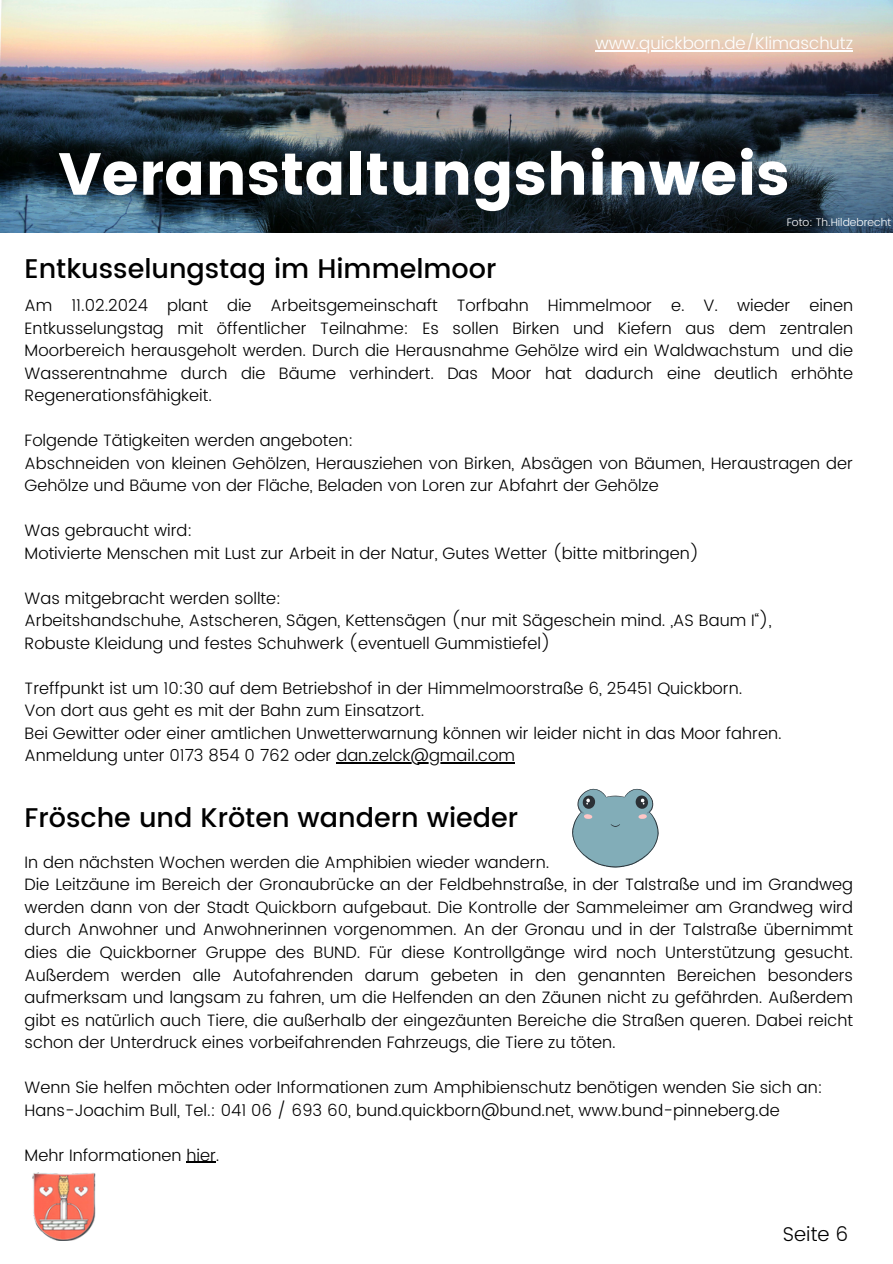
<style>
.page{position:relative;width:893px;height:1264px;background:#fff}
.page>*{position:absolute;margin:0;border:0;box-sizing:border-box;transform-origin:0 0}
.t1{font:59.25px "Poppins";color:#fff}
.t2{font:500 27px "Poppins";color:#000}
.t3{font:300 19.95px "Poppins";color:#000}
.t4{font:300 16.95px "Poppins";color:#fff}
.t5{font:300 16.5px/22.5px "Poppins";color:#000}
.t6{font:300 10.95px "Poppins";color:#fff}
</style>
<div class="page">
<img style="left:33px;top:1172px;width:63px;height:68px">
<img style="left:0;top:0;width:892px;height:233px">
<svg style="left:572px;top:788px;width:86px;height:79px"></svg>
<hr style="left:336px;top:762px;width:179px;height:1px;background:#000">
<hr style="left:186px;top:1161px;width:30px;height:1px;background:#000">
<hr style="left:595px;top:50px;width:258px;height:2px;background:#fff">
<p class="t4" style="left:595px;top:34px;width:259px">www.quickborn.de/Klimaschutz</p>
<h1 class="t1" style="left:58px;top:140px;width:732px">Veranstaltungshinweis</h1>
<h2 class="t2" style="left:25px;top:253px;width:473px">Entkusselungstag im Himmelmoor</h2>
<p class="t6" style="left:786px;top:216px;width:106px">Foto: Th.Hildebrecht</p>
<p class="t5" style="left:25px;top:294px;width:829px;text-align:justify">Am 11.02.2024 plant die Arbeitsgemeinschaft Torfbahn Himmelmoor e. V. wieder einen Entkusselungstag mit öffentlicher Teilnahme: Es sollen Birken und Kiefern aus dem zentralen Moorbereich herausgeholt werden. Durch die Herausnahme Gehölze wird ein Waldwachstum und die Wasserentnahme durch die Bäume verhindert. Das Moor hat dadurch eine deutlich erhöhte Regenerationsfähigkeit.</p>
<p class="t5" style="left:25px;top:429px;width:829px">Folgende Tätigkeiten werden angeboten:<br>Abschneiden von kleinen Gehölzen, Herausziehen von Birken, Absägen von Bäumen, Heraustragen der<br>Gehölze und Bäume von der Fläche, Beladen von Loren zur Abfahrt der Gehölze</p>
<p class="t5" style="left:25px;top:519px;width:676px">Was gebraucht wird:<br>Motivierte Menschen mit Lust zur Arbeit in der Natur, Gutes Wetter (bitte mitbringen)</p>
<p class="t5" style="left:25px;top:587px;width:748px">Was mitgebracht werden sollte:<br>Arbeitshandschuhe, Astscheren, Sägen, Kettensägen (nur mit Sägeschein mind. „AS Baum I“),<br>Robuste Kleidung und festes Schuhwerk (eventuell Gummistiefel)</p>
<p class="t5" style="left:25px;top:677px;width:758px">Treffpunkt ist um 10:30 auf dem Betriebshof in der Himmelmoorstraße 6, 25451 Quickborn.<br>Von dort aus geht es mit der Bahn zum Einsatzort.<br>Bei Gewitter oder einer amtlichen Unwetterwarnung können wir leider nicht in das Moor fahren.<br>Anmeldung unter 0173 854 0 762 oder dan.zelck@gmail.com</p>
<h2 class="t2" style="left:25px;top:802px;width:495px">Frösche und Kröten wandern wieder</h2>
<p class="t5" style="left:25px;top:851px;width:829px">In den nächsten Wochen werden die Amphibien wieder wandern.<br>Die Leitzäune im Bereich der Gronaubrücke an der Feldbehnstraße, in der Talstraße und im Grandweg werden dann von der Stadt Quickborn aufgebaut. Die Kontrolle der Sammeleimer am Grandweg wird durch Anwohner und Anwohnerinnen vorgenommen. An der Gronau und in der Talstraße übernimmt dies die Quickborner Gruppe des BUND. Für diese Kontrollgänge wird noch Unterstützung gesucht.<br>Außerdem werden alle Autofahrenden darum gebeten in den genannten Bereichen besonders aufmerksam und langsam zu fahren, um die Helfenden an den Zäunen nicht zu gefährden. Außerdem gibt es natürlich auch Tiere, die außerhalb der eingezäunten Bereiche die Straßen queren. Dabei reicht schon der Unterdruck eines vorbeifahrenden Fahrzeugs, die Tiere zu töten.</p>
<p class="t5" style="left:25px;top:1076px;width:799px">Wenn Sie helfen möchten oder Informationen zum Amphibienschutz benötigen wenden Sie sich an:<br>Hans-Joachim Bull, Tel.: 041 06 / 693 60, bund.quickborn@bund.net, www.bund-pinneberg.de</p>
<p class="t5" style="left:25px;top:1143px;width:196px">Mehr Informationen hier.</p>
<p class="t3" style="left:782px;top:1222px;width:67px">Seite 6</p>
</div>
